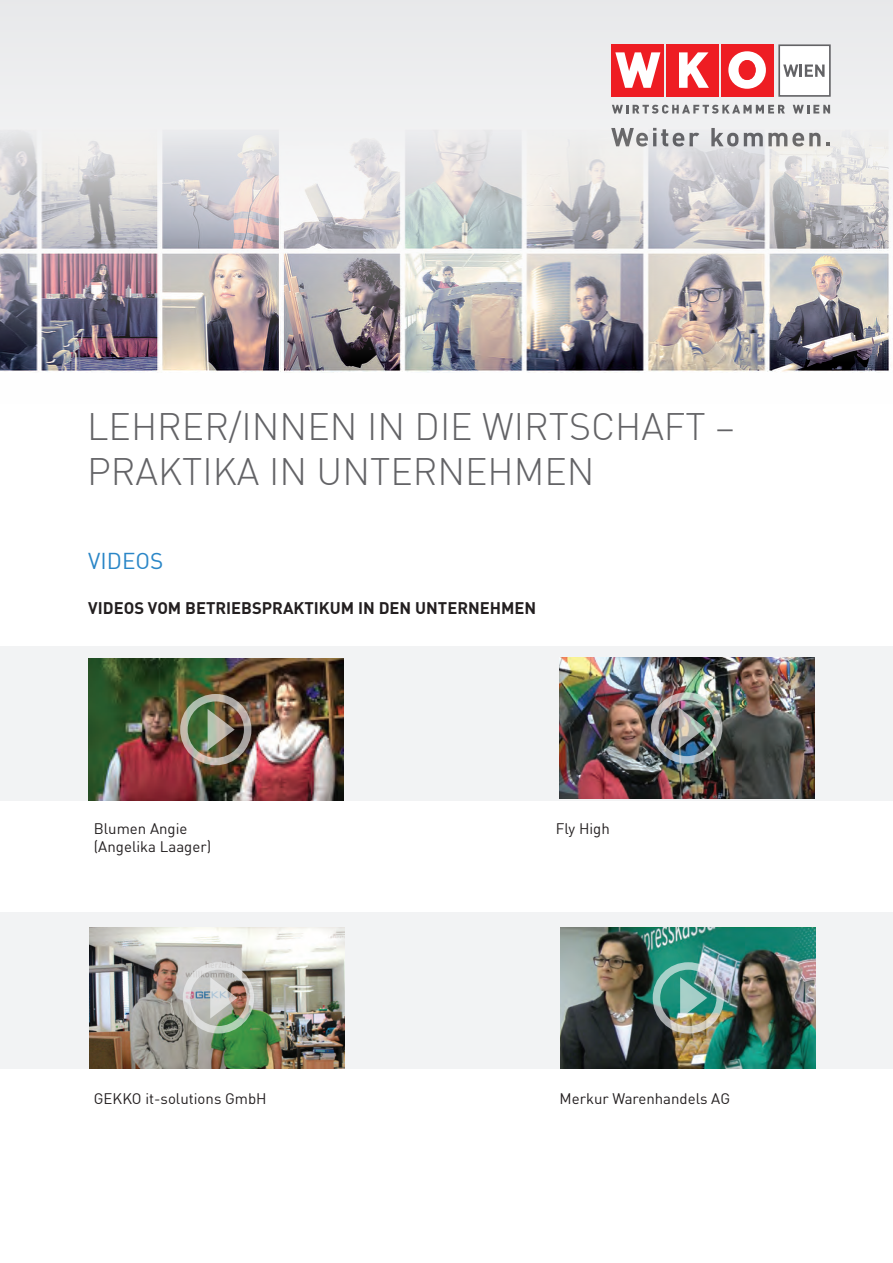
<style>
.page{position:relative;width:893px;height:1263px;background:#fff}
.page>*{position:absolute;margin:0;border:0;box-sizing:border-box;transform-origin:0 0}
.t1{font:300 37.5px/45px "DIN";color:#636366}
.t2{font:22.5px "DIN";color:#2a86c7}
.t3{font:700 16.5px "DIN";color:#231f20}
.t4{font:15px "DIN";color:#231f20}
</style>
<div class="page">
<div style="left:0;top:0;width:893px;height:373px;background:#ebecee"></div>
<div style="left:721px;top:44px;width:52px;height:53px;background:#ee1d23"></div>
<div style="left:666px;top:44px;width:52px;height:53px;background:#ee1d23"></div>
<svg style="left:679px;top:52px;width:30px;height:36px"></svg>
<div style="left:612px;top:44px;width:52px;height:53px;background:#ee1d23"></div>
<svg style="left:615px;top:52px;width:45px;height:36px"></svg>
<svg style="left:728px;top:51px;width:38px;height:38px"></svg>
<svg style="left:778px;top:44px;width:53px;height:53px"></svg>
<svg style="left:612px;top:105px;width:173px;height:9px"></svg>
<svg style="left:793px;top:105px;width:37px;height:9px"></svg>
<img style="left:0;top:123px;width:893px;height:249px">
<div style="left:0;top:646px;width:893px;height:154px;background:#f2f3f4"></div>
<img style="left:88px;top:659px;width:255px;height:141px">
<img style="left:559px;top:657px;width:255px;height:142px">
<svg style="left:208px;top:709px;width:27px;height:41px"></svg>
<div style="left:180px;top:694px;width:71px;height:71px;border:8px solid #f2f3f4;border-radius:50%"></div>
<svg style="left:678px;top:707px;width:28px;height:42px"></svg>
<div style="left:651px;top:692px;width:71px;height:72px;border:8px solid #f2f3f4;border-radius:50%"></div>
<div style="left:0;top:912px;width:893px;height:157px;background:#f2f3f4"></div>
<img style="left:90px;top:927px;width:255px;height:142px">
<img style="left:561px;top:927px;width:255px;height:142px">
<svg style="left:210px;top:977px;width:27px;height:41px"></svg>
<div style="left:183px;top:962px;width:71px;height:71px;border:8px solid #f2f3f4;border-radius:50%"></div>
<svg style="left:680px;top:977px;width:27px;height:41px"></svg>
<div style="left:653px;top:962px;width:71px;height:71px;border:8px solid #f2f3f4;border-radius:50%"></div>
<h1 class="t1" style="left:87px;top:403px;width:649px">LEHRER/INNEN IN DIE WIRTSCHAFT –<br>PRAKTIKA IN UNTERNEHMEN</h1>
<h2 class="t2" style="left:88px;top:546px;width:77px">VIDEOS</h2>
<p class="t3" style="left:88px;top:597px;width:449px">VIDEOS VOM BETRIEBSPRAKTIKUM IN DEN UNTERNEHMEN</p>
<p class="t4" style="left:94px;top:819px;width:95px">Blumen Angie</p>
<p class="t4" style="left:556px;top:819px;width:56px">Fly High</p>
<p class="t4" style="left:94px;top:837px;width:119px">(Angelika Laager)</p>
<p class="t4" style="left:94px;top:1089px;width:174px">GEKKO it-solutions GmbH</p>
<p class="t4" style="left:559px;top:1089px;width:172px">Merkur Warenhandels AG</p>
</div>
